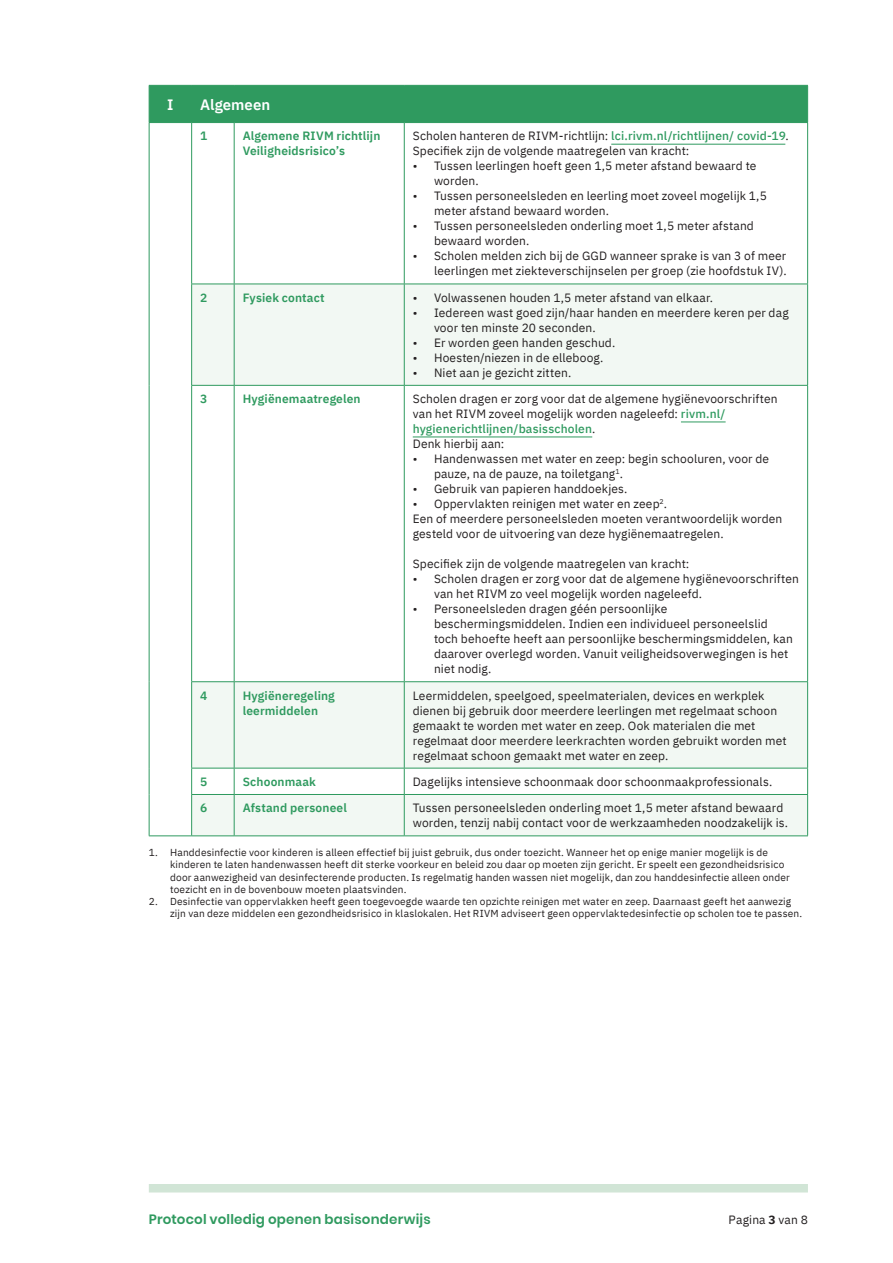
<style>
.page{position:relative;width:893px;height:1263px;background:#fff}
.page>*{position:absolute;margin:0;border:0;box-sizing:border-box;transform-origin:0 0}
.tabel_titel{font:600 15px "IBM Plex Sans";color:#fff}
.tabel_nummer{font:600 15px "IBM Plex Sans";color:#fff}
.t1{font:600 13.5px "Poppins";letter-spacing:.015em;color:#2f9a5f}
.tabel{font:12px/15px "IBM Plex Sans";letter-spacing:.01em;color:#231f20}
.tabel_kopje{font:600 12px/15px "IBM Plex Sans";letter-spacing:.01em;color:#2f9a5f}
.t2{font:10.2px/12.1px "IBM Plex Sans";letter-spacing:.015em;color:#231f20}
.s1{font-weight:500;color:#2f9a5f}
.s2{font-weight:700}
</style>
<div class="page">
<div style="left:149px;top:1184px;width:659px;height:8px;background:#d1e5d6"></div>
<div style="left:150px;top:86px;width:657px;height:36px;background:#2f9a5f"></div>
<svg style="left:192px;top:285px;width:615px;height:550px"></svg>
<hr style="left:149px;top:85px;width:43px;height:1px;background:#2f9a5f">
<hr style="left:149px;top:86px;width:1px;height:36px;background:#2f9a5f">
<hr style="left:192px;top:85px;width:42px;height:1px;background:#2f9a5f">
<hr style="left:191px;top:86px;width:1px;height:36px;background:#2f9a5f">
<hr style="left:234px;top:85px;width:170px;height:1px;background:#2f9a5f">
<hr style="left:404px;top:85px;width:404px;height:1px;background:#2f9a5f">
<hr style="left:807px;top:86px;width:1px;height:36px;background:#2f9a5f">
<hr style="left:149px;top:122px;width:43px;height:1px;background:#2f9a5f">
<hr style="left:149px;top:123px;width:1px;height:161px;background:#2f9a5f">
<hr style="left:149px;top:284px;width:1px;height:101px;background:#2f9a5f">
<hr style="left:149px;top:385px;width:1px;height:297px;background:#2f9a5f">
<hr style="left:149px;top:682px;width:1px;height:86px;background:#2f9a5f">
<svg style="left:149px;top:768px;width:1px;height:26px"></svg>
<hr style="left:149px;top:794px;width:1px;height:41px;background:#2f9a5f">
<hr style="left:149px;top:835px;width:43px;height:1px;background:#2f9a5f">
<hr style="left:192px;top:122px;width:42px;height:1px;background:#2f9a5f">
<hr style="left:191px;top:123px;width:1px;height:161px;background:#2f9a5f">
<hr style="left:234px;top:122px;width:170px;height:1px;background:#2f9a5f">
<hr style="left:234px;top:123px;width:1px;height:161px;background:#2f9a5f">
<hr style="left:404px;top:122px;width:404px;height:1px;background:#2f9a5f">
<hr style="left:404px;top:123px;width:1px;height:161px;background:#2f9a5f">
<hr style="left:807px;top:123px;width:1px;height:161px;background:#2f9a5f">
<hr style="left:191px;top:284px;width:43px;height:1px;background:#2f9a5f">
<hr style="left:191px;top:284px;width:1px;height:101px;background:#2f9a5f">
<hr style="left:234px;top:284px;width:170px;height:1px;background:#2f9a5f">
<hr style="left:234px;top:284px;width:1px;height:101px;background:#2f9a5f">
<hr style="left:404px;top:284px;width:404px;height:1px;background:#2f9a5f">
<hr style="left:404px;top:284px;width:1px;height:101px;background:#2f9a5f">
<hr style="left:807px;top:284px;width:1px;height:101px;background:#2f9a5f">
<hr style="left:191px;top:385px;width:43px;height:1px;background:#2f9a5f">
<hr style="left:191px;top:386px;width:1px;height:295px;background:#2f9a5f">
<hr style="left:234px;top:385px;width:170px;height:1px;background:#2f9a5f">
<hr style="left:234px;top:386px;width:1px;height:295px;background:#2f9a5f">
<hr style="left:404px;top:385px;width:404px;height:1px;background:#2f9a5f">
<hr style="left:404px;top:386px;width:1px;height:295px;background:#2f9a5f">
<hr style="left:807px;top:386px;width:1px;height:295px;background:#2f9a5f">
<hr style="left:191px;top:681px;width:43px;height:1px;background:#2f9a5f">
<hr style="left:191px;top:682px;width:1px;height:86px;background:#2f9a5f">
<hr style="left:234px;top:681px;width:170px;height:1px;background:#2f9a5f">
<hr style="left:234px;top:682px;width:1px;height:86px;background:#2f9a5f">
<hr style="left:404px;top:681px;width:404px;height:1px;background:#2f9a5f">
<hr style="left:404px;top:682px;width:1px;height:86px;background:#2f9a5f">
<hr style="left:807px;top:682px;width:1px;height:86px;background:#2f9a5f">
<hr style="left:191px;top:768px;width:43px;height:1px;background:#2f9a5f">
<svg style="left:191px;top:768px;width:1px;height:26px"></svg>
<hr style="left:234px;top:768px;width:170px;height:1px;background:#2f9a5f">
<svg style="left:234px;top:768px;width:1px;height:26px"></svg>
<hr style="left:404px;top:768px;width:404px;height:1px;background:#2f9a5f">
<svg style="left:404px;top:768px;width:1px;height:26px"></svg>
<svg style="left:807px;top:768px;width:1px;height:26px"></svg>
<hr style="left:191px;top:794px;width:43px;height:1px;background:#2f9a5f">
<hr style="left:191px;top:795px;width:1px;height:40px;background:#2f9a5f">
<hr style="left:234px;top:794px;width:170px;height:1px;background:#2f9a5f">
<hr style="left:234px;top:795px;width:1px;height:40px;background:#2f9a5f">
<hr style="left:404px;top:794px;width:404px;height:1px;background:#2f9a5f">
<hr style="left:404px;top:795px;width:1px;height:40px;background:#2f9a5f">
<hr style="left:807px;top:795px;width:1px;height:40px;background:#2f9a5f">
<hr style="left:192px;top:835px;width:42px;height:1px;background:#2f9a5f">
<hr style="left:234px;top:835px;width:170px;height:1px;background:#2f9a5f">
<hr style="left:404px;top:835px;width:404px;height:1px;background:#2f9a5f">
<hr style="left:611px;top:144px;width:174px;height:1px;background:#2f9a5f">
<hr style="left:681px;top:421px;width:45px;height:1px;background:#2f9a5f">
<hr style="left:413px;top:436px;width:179px;height:1px;background:#2f9a5f">
<p class="tabel_nummer" style="left:167px;top:93px;width:8px">I</p>
<p class="tabel_titel" style="left:200px;top:93px;width:72px">Algemeen</p>
<p class="tabel_kopje" style="left:200px;top:128px;width:9px">1</p>
<p class="tabel_kopje" style="left:243px;top:128px;width:139px">Algemene RIVM richtlijn</p>
<p class="tabel_kopje" style="left:243px;top:143px;width:104px">Veiligheidsrisico’s</p>
<p class="tabel" style="left:413px;top:128px;width:377px">Scholen hanteren de RIVM-richtlijn: <span class="s1">lci.rivm.nl/richtlijnen/ covid-19</span>.</p>
<p class="tabel" style="left:413px;top:143px;width:278px">Specifiek zijn de volgende maatregelen van kracht:</p>
<p class="tabel" style="left:434px;top:158px;width:324px;text-indent:-21px">• Tussen leerlingen hoeft geen 1,5 meter afstand bewaard te worden.</p>
<p class="tabel" style="left:434px;top:188px;width:334px;text-indent:-21px">• Tussen personeelsleden en leerling moet zoveel mogelijk 1,5 meter afstand bewaard worden.</p>
<p class="tabel" style="left:434px;top:218px;width:321px;text-indent:-21px">• Tussen personeelsleden onderling moet 1,5 meter afstand bewaard worden.</p>
<p class="tabel" style="left:413px;top:248px;width:375px;text-align:right">• Scholen melden zich bij de GGD wanneer sprake is van 3 of meer leerlingen met ziekteverschijnselen per groep (zie hoofdstuk IV).</p>
<p class="tabel_kopje" style="left:200px;top:289px;width:9px">2</p>
<p class="tabel_kopje" style="left:243px;top:289px;width:84px">Fysiek contact</p>
<p class="tabel" style="left:413px;top:289px;width:302px">• Volwassenen houden 1,5 meter afstand van elkaar.</p>
<p class="tabel" style="left:434px;top:304px;width:356px;text-indent:-21px">• Iedereen wast goed zijn/haar handen en meerdere keren per dag voor ten minste 20 seconden.</p>
<p class="tabel" style="left:413px;top:334px;width:204px">• Er worden geen handen geschud.</p>
<p class="tabel" style="left:413px;top:349px;width:192px">• Hoesten/niezen in de elleboog.</p>
<p class="tabel" style="left:413px;top:364px;width:160px">• Niet aan je gezicht zitten.</p>
<p class="tabel_kopje" style="left:200px;top:390px;width:9px">3</p>
<p class="tabel_kopje" style="left:243px;top:390px;width:119px">Hygiënemaatregelen</p>
<p class="tabel" style="left:413px;top:390px;width:366px">Scholen dragen er zorg voor dat de algemene hygiënevoorschriften van het RIVM zoveel mogelijk worden nageleefd: <span class="s1">rivm.nl/ hygienerichtlijnen/basisscholen</span>.</p>
<p class="tabel" style="left:413px;top:435px;width:93px">Denk hierbij aan:</p>
<p class="tabel" style="left:434px;top:450px;width:337px;text-indent:-21px">• Handenwassen met water en zeep: begin schooluren, voor de pauze, na de pauze, na toiletgang<sup>1</sup>.</p>
<p class="tabel" style="left:413px;top:480px;width:216px">• Gebruik van papieren handdoekjes.</p>
<p class="tabel" style="left:413px;top:495px;width:256px">• Oppervlakten reinigen met water en zeep<sup>2</sup>.</p>
<p class="tabel" style="left:413px;top:510px;width:371px">Een of meerdere personeelsleden moeten verantwoordelijk worden gesteld voor de uitvoering van deze hygiënemaatregelen.</p>
<p class="tabel" style="left:413px;top:555px;width:278px">Specifiek zijn de volgende maatregelen van kracht:</p>
<p class="tabel" style="left:434px;top:570px;width:366px;text-indent:-21px">• Scholen dragen er zorg voor dat de algemene hygiënevoorschriften van het RIVM zo veel mogelijk worden nageleefd.</p>
<p class="tabel" style="left:434px;top:600px;width:360px;text-indent:-21px">• Personeelsleden dragen géén persoonlijke beschermingsmiddelen. Indien een individueel personeelslid toch behoefte heeft aan persoonlijke beschermingsmiddelen, kan daarover overlegd worden. Vanuit veiligheidsoverwegingen is het niet nodig.</p>
<p class="tabel_kopje" style="left:200px;top:687px;width:9px">4</p>
<p class="tabel_kopje" style="left:243px;top:687px;width:94px">Hygiëneregeling leermiddelen</p>
<p class="tabel" style="left:413px;top:687px;width:375px">Leermiddelen, speelgoed, speelmaterialen, devices en werkplek dienen bij gebruik door meerdere leerlingen met regelmaat schoon gemaakt te worden met water en zeep. Ook materialen die met regelmaat door meerdere leerkrachten worden gebruikt worden met regelmaat schoon gemaakt met water en zeep.</p>
<p class="tabel_kopje" style="left:200px;top:773px;width:9px">5</p>
<p class="tabel_kopje" style="left:243px;top:773px;width:75px">Schoonmaak</p>
<p class="tabel" style="left:413px;top:773px;width:361px">Dagelijks intensieve schoonmaak door schoonmaakprofessionals.</p>
<p class="tabel_kopje" style="left:200px;top:800px;width:9px">6</p>
<p class="tabel_kopje" style="left:243px;top:800px;width:106px">Afstand personeel</p>
<p class="tabel" style="left:413px;top:800px;width:377px">Tussen personeelsleden onderling moet 1,5 meter afstand bewaard worden, tenzij nabij contact voor de werkzaamheden noodzakelijk is.</p>
<p class="t2" style="left:170px;top:846px;width:621px;text-indent:-21px">1. Handdesinfectie voor kinderen is alleen effectief bij juist gebruik, dus onder toezicht. Wanneer het op enige manier mogelijk is de kinderen te laten handenwassen heeft dit sterke voorkeur en beleid zou daar op moeten zijn gericht. Er speelt een gezondheidsrisico door aanwezigheid van desinfecterende producten. Is regelmatig handen wassen niet mogelijk, dan zou handdesinfectie alleen onder toezicht en in de bovenbouw moeten plaatsvinden.</p>
<p class="t2" style="left:170px;top:894px;width:634px;text-indent:-21px">2. Desinfectie van oppervlakken heeft geen toegevoegde waarde ten opzichte reinigen met water en zeep. Daarnaast geeft het aanwezig zijn van deze middelen een gezondheidsrisico in klaslokalen. Het RIVM adviseert geen oppervlaktedesinfectie op scholen toe te passen.</p>
<p class="t1" style="left:149px;top:1211px;width:283px">Protocol volledig openen basisonderwijs</p>
<p class="tabel" style="left:729px;top:1211px;width:81px">Pagina <span class="s2">3</span> van 8</p>
</div>
